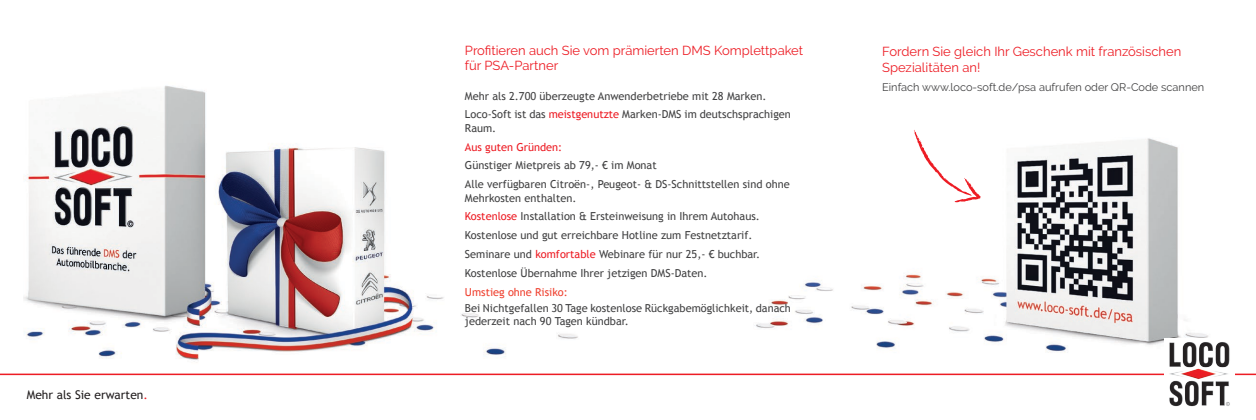
<style>
.page{position:relative;width:1256px;height:420px;background:#fff}
.page>*{position:absolute;margin:0;border:0;box-sizing:border-box;transform-origin:0 0}
.t1{font:13px/14.4px "Raleway";color:#ed1c24}
.t2{font:12px "Trebuchet MS";color:#231f20}
.t3{font:11px/18.9px "Trebuchet MS";color:#414142}
.t4{font:11px "Raleway";color:#414142}
.t5{font:11px "Trebuchet MS";color:#ef4130}
.t6{font:11px "Trebuchet MS";color:#ed1c24}
.s1{color:#ed1c24}
</style>
<div class="page">
<img style="left:23px;top:85px;width:555px;height:275px">
<img style="left:756px;top:138px;width:453px;height:215px">
<hr style="left:0;top:373px;width:1256px;height:2px;background:#ed1c24">
<img style="left:1164px;top:339px;width:70px;height:68px">
<svg style="left:914px;top:130px;width:66px;height:72px"></svg>
<p class="t2" style="left:27px;top:387px;width:122px">Mehr als Sie erwarten<span class="s1">.</span></p>
<p class="t1" style="left:465px;top:43px;width:340px">Profitieren auch Sie vom prämierten DMS Komplettpaket für PSA-Partner</p>
<p class="t1" style="left:882px;top:42px;width:301px;line-height:16.8px">Fordern Sie gleich Ihr Geschenk mit französischen<br>Spezialitäten an!</p>
<p class="t4" style="left:882px;top:81px;width:324px">Einfach www.loco-soft.de/psa aufrufen oder QR-Code scannen</p>
<p class="t3" style="left:465px;top:86px;width:327px">Mehr als 2.700 überzeugte Anwenderbetriebe mit 28 Marken.<br>Loco-Soft ist das <span class="s1">meistgenutzte</span> Marken-DMS im deutschsprachigen</p>
<p class="t3" style="left:465px;top:118px;width:33px">Raum.</p>
<p class="t6" style="left:465px;top:140px;width:99px">Aus guten Gründen:</p>
<p class="t3" style="left:465px;top:156px;width:326px">Günstiger Mietpreis ab 79,- € im Monat<br>Alle verfügbaren Citroën-, Peugeot- &amp; DS-Schnittstellen sind ohne</p>
<p class="t3" style="left:465px;top:188px;width:297px">Mehrkosten enthalten.<br><span class="s1">Kostenlose</span> Installation &amp; Ersteinweisung in Ihrem Autohaus.<br>Kostenlose und gut erreichbare Hotline zum Festnetztarif.<br>Seminare und <span class="s1">komfortable</span> Webinare für nur 25,- € buchbar.<br>Kostenlose Übernahme Ihrer jetzigen DMS-Daten.</p>
<p class="t5" style="left:465px;top:285px;width:104px">Umstieg ohne Risiko:</p>
<p class="t3" style="left:465px;top:301px;width:327px;line-height:13.2px">Bei Nichtgefallen 30 Tage kostenlose Rückgabemöglichkeit, danach jederzeit nach 90 Tagen kündbar.</p>
</div>
